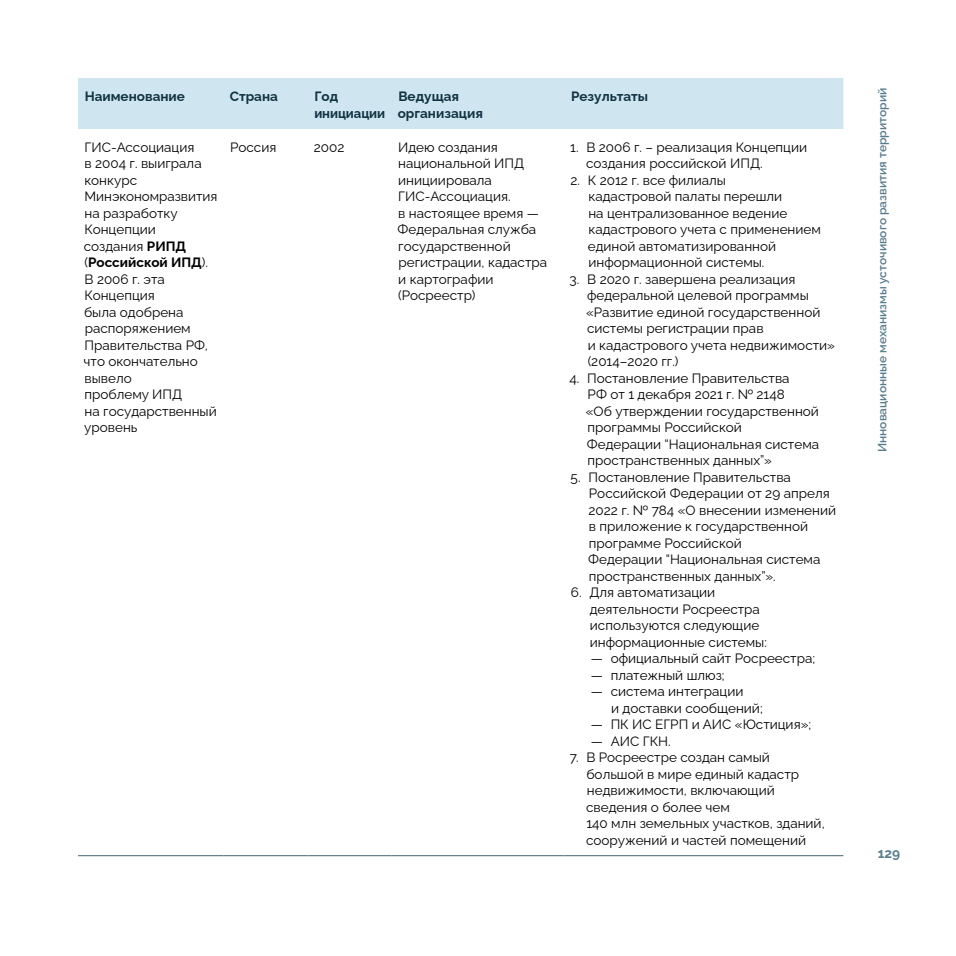
<style>
.page{position:relative;width:956px;height:956px;background:#fff}
.page>*{position:absolute;margin:0;border:0;box-sizing:border-box;transform-origin:0 0}
.t1{font:13.5px/16.5px "Raleway";color:#000}
.t2{font:700 13.5px/16.5px "Raleway";color:#123342}
.t3{font:700 13.5px "Raleway";color:#567c8d}
.t4{font:600 12px "Raleway";color:#567c8d}
.s1{font-weight:700}
</style>
<div class="page">
<div style="left:78px;top:78px;width:765px;height:49px;background:#cfe6f1"></div>
<hr style="left:78px;top:127px;width:146px;height:2px;background:#cfe6f1">
<hr style="left:224px;top:127px;width:84px;height:2px;background:#cfe6f1">
<hr style="left:308px;top:127px;width:84px;height:2px;background:#cfe6f1">
<hr style="left:392px;top:127px;width:172px;height:2px;background:#cfe6f1">
<hr style="left:564px;top:127px;width:279px;height:2px;background:#cfe6f1">
<hr style="left:78px;top:855px;width:146px;height:1px;background:#466370">
<hr style="left:224px;top:855px;width:84px;height:1px;background:#466370">
<hr style="left:308px;top:855px;width:84px;height:1px;background:#466370">
<hr style="left:392px;top:855px;width:172px;height:1px;background:#466370">
<hr style="left:564px;top:855px;width:279px;height:1px;background:#466370">
<p class="t2" style="left:85px;top:87px;width:102px">Наименование</p>
<p class="t2" style="left:230px;top:87px;width:50px">Страна</p>
<p class="t2" style="left:314px;top:87px;width:72px">Год инициации</p>
<p class="t2" style="left:397px;top:87px;width:87px">Ведущая организация</p>
<p class="t2" style="left:571px;top:87px;width:79px">Результаты</p>
<p class="t1" style="left:84px;top:137px;width:135px">ГИС-Ассоциация<br>в 2004 г. выиграла конкурс<br>Минэкономразвития на разработку<br>Концепции создания <span class="s1">РИПД </span>(<span class="s1">Российской ИПД</span>).<br>В 2006 г. эта<br>Концепция<br>была одобрена распоряжением<br>Правительства РФ, что окончательно вывело<br>проблему ИПД<br>на государственный уровень</p>
<p class="t1" style="left:230px;top:137px;width:48px">Россия</p>
<p class="t1" style="left:314px;top:137px;width:32px">2002</p>
<p class="t1" style="left:397px;top:137px;width:151px">Идею создания национальной ИПД инициировала<br>ГИС-Ассоциация.<br>в настоящее время —<br>Федеральная служба государственной регистрации, кадастра и картографии (Росреестр)</p>
<p class="t1" style="left:586px;top:137px;width:222px;text-indent:-16px">1. В 2006 г. – реализация Концепции создания российской ИПД.</p>
<p class="t1" style="left:587px;top:170px;width:235px;text-indent:-17px">2. К 2012 г. все филиалы<br>кадастровой палаты перешли<br>на централизованное ведение кадастрового учета с применением единой автоматизированной информационной системы.</p>
<p class="t1" style="left:586px;top:269px;width:250px;text-indent:-16px">3. В 2020 г. завершена реализация федеральной целевой программы «Развитие единой государственной системы регистрации прав<br>и кадастрового учета недвижимости» (2014–2020 гг.)</p>
<p class="t1" style="left:586px;top:368px;width:235px;text-indent:-17px">4. Постановление Правительства<br>РФ от 1 декабря 2021 г. № 2148<br>«Об утверждении государственной программы Российской<br>Федерации “Национальная система пространственных данных”»</p>
<p class="t1" style="left:588px;top:467px;width:249px;text-indent:-18px">5. Постановление Правительства<br>Российской Федерации от 29 апреля<br>2022 г. № 784 «О внесении изменений в приложение к государственной программе Российской<br>Федерации “Национальная система пространственных данных”».</p>
<p class="t1" style="left:589px;top:583px;width:179px;text-indent:-19px">6. Для автоматизации деятельности Росреестра используются следующие информационные системы:</p>
<p class="t1" style="left:590px;top:649px;width:226px">— официальный сайт Росреестра;</p>
<p class="t1" style="left:590px;top:665px;width:136px">— платежный шлюз;</p>
<p class="t1" style="left:611px;top:682px;width:153px;text-indent:-20px">— система интеграции<br>и доставки сообщений;</p>
<p class="t1" style="left:590px;top:715px;width:222px">— ПК ИС ЕГРП и АИС «Юстиция»;</p>
<p class="t1" style="left:590px;top:731px;width:82px">— АИС ГКН.</p>
<p class="t1" style="left:586px;top:748px;width:240px;text-indent:-17px">7. В Росреестре создан самый большой в мире единый кадастр недвижимости, включающий сведения о более чем<br>140 млн земельных участков, зданий, сооружений и частей помещений</p>
<p class="t4" style="left:872px;top:452px;width:366px;rotate:-90deg">Инновационные механизмы усточивого развития территорий</p>
<p class="t3" style="left:878px;top:842px;width:24px">129</p>
</div>
